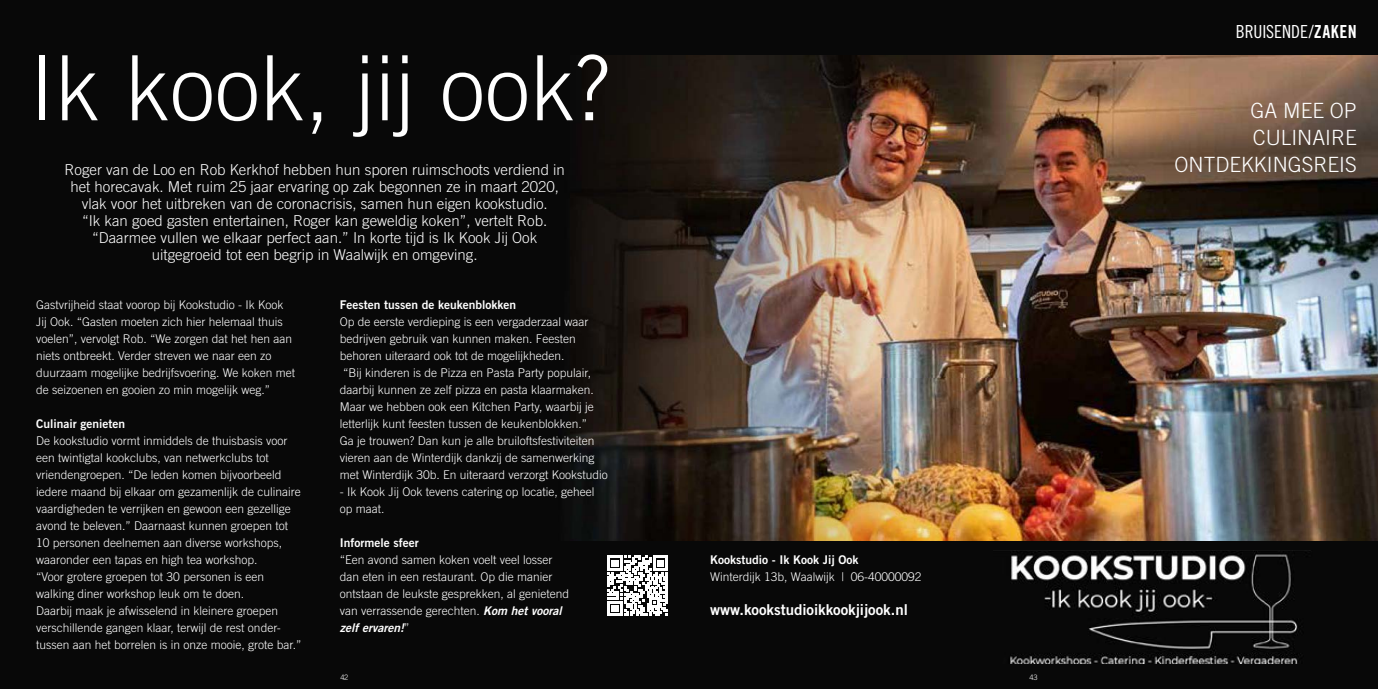
<style>
.page{position:relative;width:1378px;height:689px;background:#fff}
.page>*{position:absolute;margin:0;border:0;box-sizing:border-box;transform-origin:0 0}
.t1{font:300 90px "Trade Gothic LT Std";color:#fff}
.t2{font:300 21px/27px "Trade Gothic LT Std";color:#fff;text-align:right}
.t3{font:18px "Trade Gothic LT Std Cn 18";letter-spacing:-.005em;color:#fff}
.t4{font:300 15px/17px "Trade Gothic LT Std";color:#fff;text-align:center}
.t5{font:15px "Trade Gothic LT Std Bd 2";color:#fff}
.t6{font:300 12px/17px "Trade Gothic LT Std";color:#fff}
.t7{font:12px "Trade Gothic LT Std Bd 2";color:#fff}
.t8{font:12px "Trade Gothic LT Std Bd 2 Obl";color:#fff}
.t9{font:300 7.5px "Trade Gothic LT Std";color:#fff}
.s1{font-family:"Trade Gothic LT Std Bd 2 Obl";font-weight:400}
.s2{font-family:"Trade Gothic LT Std";font-weight:300}
.s3{font-family:"Trade Gothic LT Std Bd Cn 20"}
</style>
<div class="page">
<div style="left:0;top:0;width:689px;height:689px;background:#080808"></div>
<img style="left:570px;top:55px;width:119px;height:485px">
<svg style="left:608px;top:556px;width:60px;height:60px"></svg>
<img style="left:689px;top:0;width:689px;height:689px">
<div style="left:975px;top:551px;width:374px;height:112px;background:#080808"></div>
<img style="left:1010px;top:553px;width:288px;height:110px">
<h1 class="t1" style="left:30px;top:35px;width:582px">Ik kook, jij ook?</h1>
<p class="t4" style="left:65px;top:161px;width:502px">Roger van de Loo en Rob Kerkhof hebben hun sporen ruimschoots verdiend in het horecavak. Met ruim 25 jaar ervaring op zak begonnen ze in maart 2020, vlak voor het uitbreken van de coronacrisis, samen hun eigen kookstudio.<br>“Ik kan goed gasten entertainen, Roger kan geweldig koken”, vertelt Rob. “Daarmee vullen we elkaar perfect aan.” In korte tijd is Ik Kook Jij Ook uitgegroeid tot een begrip in Waalwijk en omgeving.</p>
<p class="t6" style="left:36px;top:296px;width:261px">Gastvrijheid staat voorop bij Kookstudio - Ik Kook Jij Ook. “Gasten moeten zich hier helemaal thuis voelen”, vervolgt Rob. “We zorgen dat het hen aan niets ontbreekt. Verder streven we naar een zo duurzaam mogelijke bedrijfsvoering. We koken met de seizoenen en gooien zo min mogelijk weg.”</p>
<p class="t7" style="left:36px;top:416px;width:91px">Culinair genieten</p>
<p class="t6" style="left:36px;top:432px;width:267px">De kookstudio vormt inmiddels de thuisbasis voor een twintigtal kookclubs, van netwerkclubs tot vriendengroepen. “De leden komen bijvoorbeeld iedere maand bij elkaar om gezamenlijk de culinaire vaardigheden te verrijken en gewoon een gezellige avond te beleven.” Daarnaast kunnen groepen tot 10 personen deelnemen aan diverse workshops, waaronder een tapas en high tea workshop.<br>“Voor grotere groepen tot 30 personen is een walking diner workshop leuk om te doen.<br>Daarbij maak je afwisselend in kleinere groepen verschillende gangen klaar, terwijl de rest onder&shy;tussen aan het borrelen is in onze mooie, grote bar.”</p>
<p class="t7" style="left:340px;top:297px;width:178px">Feesten tussen de keukenblokken</p>
<p class="t6" style="left:340px;top:313px;width:269px">Op de eerste verdieping is een vergaderzaal waar bedrijven gebruik van kunnen maken. Feesten behoren uiteraard ook tot de mogelijkheden.<br>“Bij kinderen is de Pizza en Pasta Party populair, daarbij kunnen ze zelf pizza en pasta klaarmaken.<br>Maar we hebben ook een Kitchen Party, waarbij je letterlijk kunt feesten tussen de keukenblokken.”<br>Ga je trouwen? Dan kun je alle bruiloftsfestiviteiten vieren aan de Winterdijk dankzij de samenwerking met Winterdijk 30b. En uiteraard verzorgt Kookstudio</p>
<p class="t6" style="left:340px;top:483px;width:256px">- Ik Kook Jij Ook tevens catering op locatie, geheel op maat.</p>
<p class="t7" style="left:340px;top:535px;width:80px">Informele sfeer</p>
<p class="t6" style="left:340px;top:551px;width:231px">“Een avond samen koken voelt veel losser dan eten in een restaurant. Op die manier ontstaan de leukste gesprekken, al genietend van verrassende gerechten. <span class="s1">Kom het vooral</span></p>
<p class="t8" style="left:340px;top:620px;width:71px">zelf ervaren!<span class="s2">”</span></p>
<p class="t7" style="left:710px;top:552px;width:150px">Kookstudio - Ik Kook Jij Ook</p>
<p class="t6" style="left:710px;top:568px;width:213px">Winterdijk 13b, Waalwijk | 06-40000092</p>
<p class="t5" style="left:710px;top:600px;width:199px">www.kookstudioikkookjijook.nl</p>
<p class="t9" style="left:340px;top:672px;width:9px">42</p>
<p class="t9" style="left:1029px;top:672px;width:10px">43</p>
<h3 class="t3" style="left:1236px;top:21px;width:122px">BRUISENDE/<span class="s3">ZAKEN</span></h3>
<h2 class="t2" style="left:1174px;top:97px;width:184px">GA MEE OP<br>CULINAIRE<br>ONTDEKKINGSREIS</h2>
</div>
